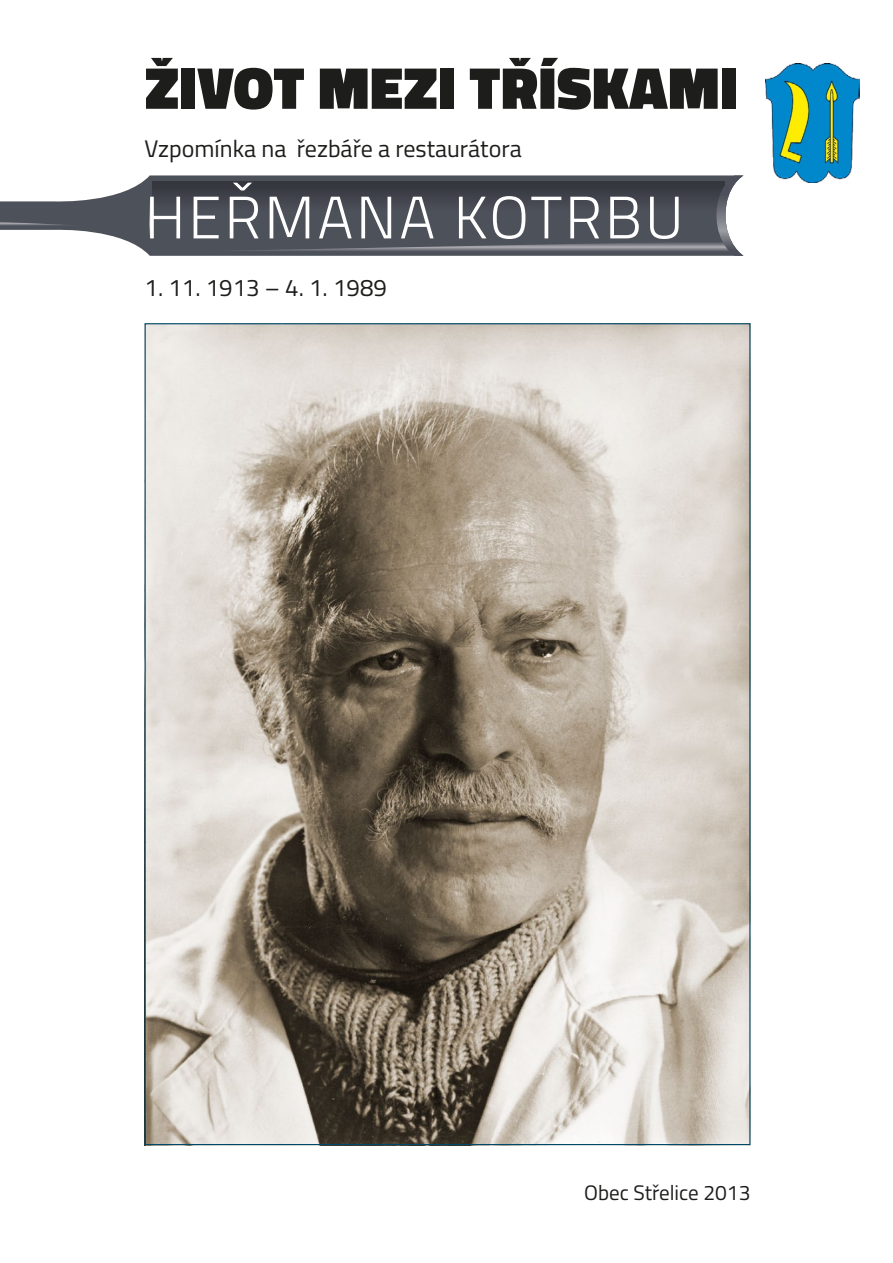
<style>
.page{position:relative;width:893px;height:1263px;background:#fff}
.page>*{position:absolute;margin:0;border:0;box-sizing:border-box;transform-origin:0 0}
.t1{font:900 60px "Titillium";letter-spacing:.01em;color:#1d1d1b}
.t2{font:300 60px "Titillium";letter-spacing:.05em;color:#fff}
.t3{font:24px "Titillium";color:#1d1d1b}
.t4{font:21px "Titillium";color:#1d1d1b}
</style>
<div class="page">
<svg style="left:0;top:175px;width:193px;height:81px;fill:#4d515a"></svg>
<svg style="left:0;top:222px;width:81px;height:4px"></svg>
<svg style="left:150px;top:185px;width:3px;height:58px"></svg>
<svg style="left:153px;top:182px;width:40px;height:29px"></svg>
<svg style="left:193px;top:175px;width:551px;height:81px;background:#51545c"></svg>
<img style="left:147px;top:325px;width:601px;height:818px">
<img style="left:765px;top:64px;width:94px;height:119px">
<p class="t1" style="left:145px;top:44px;width:594px">ŽIVOT MEZI TŘÍSKAMI</p>
<p class="t3" style="left:145px;top:131px;width:379px">Vzpomínka na řezbáře a restaurátora</p>
<p class="t2" style="left:145px;top:174px;width:540px">HEŘMANA KOTRBU</p>
<p class="t3" style="left:145px;top:270px;width:244px">1. 11. 1913 – 4. 1. 1989</p>
<p class="t4" style="left:584px;top:1177px;width:168px">Obec Střelice 2013</p>
</div>
